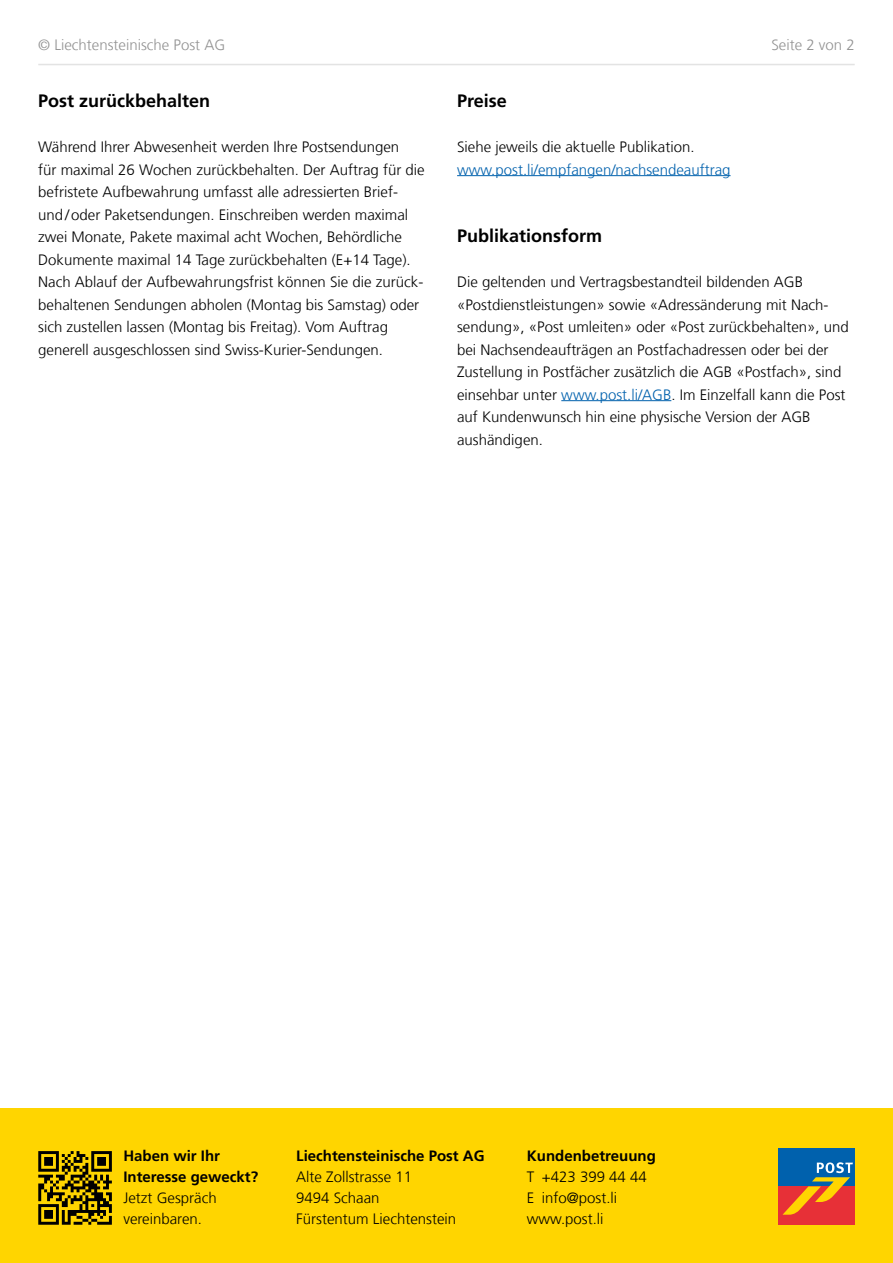
<style>
.page{position:relative;width:893px;height:1263px;background:#fff}
.page>*{position:absolute;margin:0;border:0;box-sizing:border-box;transform-origin:0 0}
.LIPO_Untertitel_2{font:700 18px "Frutiger";color:#000}
.LIPO_Grundtext-neu{font:300 15px/22.5px "Frutiger";color:#000}
.t1{font:700 15px/21px "Frutiger";color:#000}
.LIPO_Grundtext-neu-2{font:300 15px "Frutiger";color:#0061ad}
.LIPO_Grundtext-neu-3{font:300 15px "Frutiger";color:#929292}
.s1{color:#0061ad}
</style>
<div class="page">
<div style="left:0;top:1108px;width:893px;height:155px;background:#ffd500"></div>
<svg style="left:38px;top:1151px;width:74px;height:74px"></svg>
<div style="left:778px;top:1148px;width:77px;height:38px;background:#0061ad"></div>
<div style="left:778px;top:1186px;width:77px;height:39px;background:#e73037"></div>
<svg style="left:782px;top:1162px;width:71px;height:53px"></svg>
<hr style="left:38px;top:64px;width:817px;height:1px;background:#e3e3e3">
<hr style="left:457px;top:175px;width:273px;height:1px;background:#0061ad">
<hr style="left:561px;top:400px;width:110px;height:1px;background:#0061ad">
<p class="LIPO_Grundtext-neu-3" style="left:38px;top:36px;width:189px">© Liechtensteinische Post AG</p>
<p class="LIPO_Grundtext-neu-3" style="left:771px;top:36px;width:85px">Seite 2 von 2</p>
<p class="LIPO_Untertitel_2" style="left:38px;top:90px;width:174px">Post zurückbehalten</p>
<p class="LIPO_Grundtext-neu" style="left:38px;top:136px;width:388px">Während Ihrer Abwesenheit werden Ihre Postsendungen<br>für maximal 26 Wochen zurückbehalten. Der Auftrag für die befristete Aufbewahrung umfasst alle adressierten Brief&shy;und/oder Paketsendungen. Einschreiben werden maximal zwei Monate, Pakete maximal acht Wochen, Behördliche Dokumente maximal 14 Tage zurückbehalten (E+14 Tage).<br>Nach Ablauf der Aufbewahrungsfrist können Sie die zurück&shy;behaltenen Sendungen abholen (Montag bis Samstag) oder sich zustellen lassen (Montag bis Freitag). Vom Auftrag generell ausgeschlossen sind Swiss-Kurier-Sendungen.</p>
<p class="LIPO_Untertitel_2" style="left:457px;top:90px;width:51px">Preise</p>
<p class="LIPO_Grundtext-neu" style="left:457px;top:136px;width:239px">Siehe jeweils die aktuelle Publikation.</p>
<p class="LIPO_Grundtext-neu-2" style="left:457px;top:161px;width:275px">www.post.li/empfangen/nachsendeauftrag</p>
<p class="LIPO_Untertitel_2" style="left:457px;top:225px;width:147px">Publikationsform</p>
<p class="LIPO_Grundtext-neu" style="left:457px;top:271px;width:393px">Die geltenden und Vertragsbestandteil bildenden AGB «Postdienstleistungen» sowie «Adressänderung mit Nach&shy;sendung», «Post umleiten» oder «Post zurückbehalten», und bei Nachsendeaufträgen an Postfachadressen oder bei der Zustellung in Postfächer zusätzlich die AGB «Postfach», sind einsehbar unter <span class="s1">www.post.li/AGB</span>. Im Einzelfall kann die Post auf Kundenwunsch hin eine physische Version der AGB aushändigen.</p>
<p class="t1" style="left:123px;top:1146px;width:136px">Haben wir Ihr<br>Interesse geweckt?</p>
<p class="LIPO_Grundtext-neu" style="left:123px;top:1188px;width:95px;line-height:21px">Jetzt Gespräch vereinbaren.</p>
<p class="t1" style="left:296px;top:1146px;width:190px">Liechtensteinische Post AG</p>
<p class="LIPO_Grundtext-neu" style="left:296px;top:1167px;width:161px;line-height:21px">Alte Zollstrasse 11<br>9494 Schaan<br>Fürstentum Liechtenstein</p>
<p class="t1" style="left:527px;top:1146px;width:130px">Kundenbetreuung</p>
<p class="LIPO_Grundtext-neu" style="left:527px;top:1167px;width:121px;line-height:21px">T +423 399 44 44<br>E info@post.li www.post.li</p>
</div>
